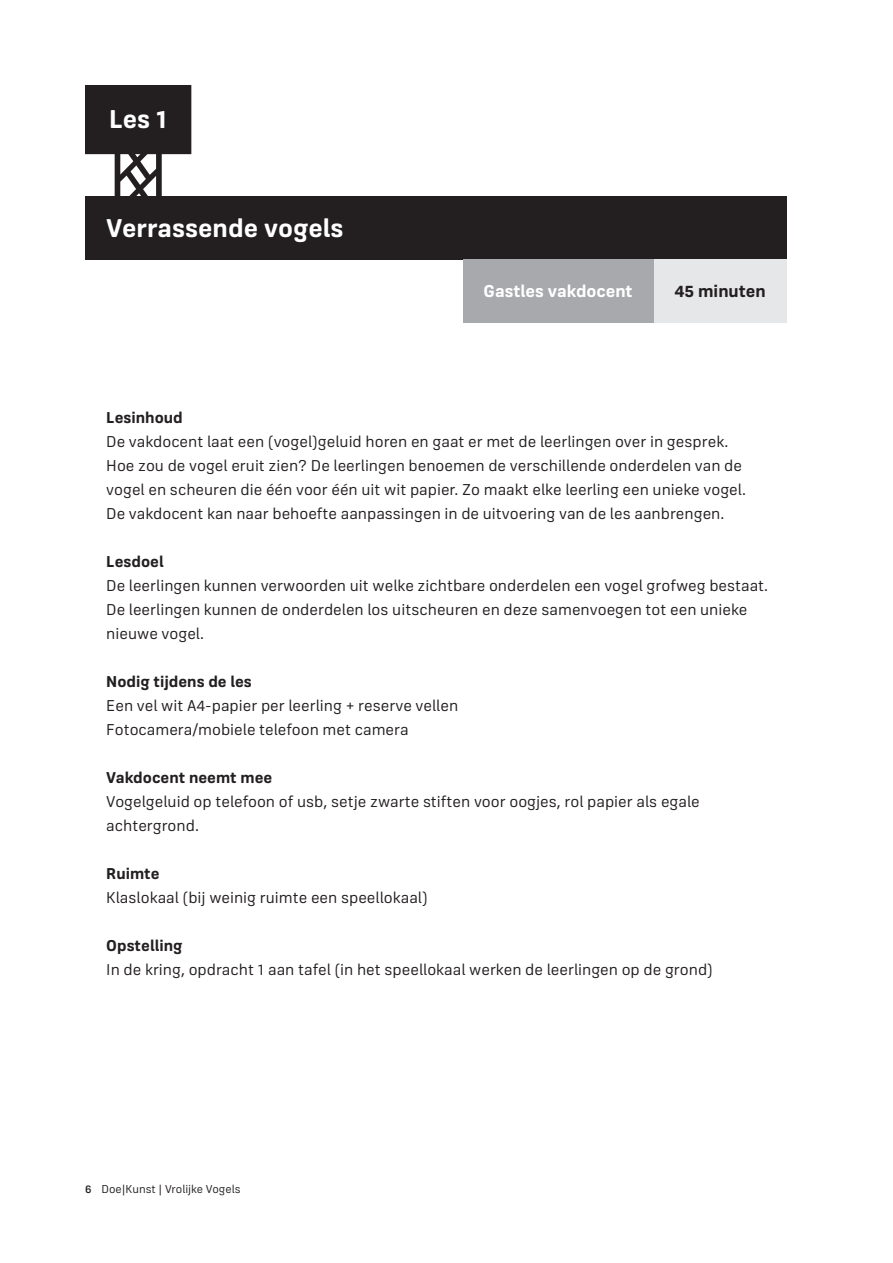
<style>
.page{position:relative;width:893px;height:1263px;background:#fff}
.page>*{position:absolute;margin:0;border:0;box-sizing:border-box;transform-origin:0 0}
.t1{font:700 27px "Frygia";color:#fff}
.t2{font:700 18px "Frygia";color:#fff}
.t3{font:700 18px "Frygia";color:#231f20}
.t4{font:16.5px/24px "Frygia";color:#231f20}
.t5{font:700 16.5px "Frygia";color:#231f20}
.t6{font:12px "Frygia";color:#231f20}
.s1{font-weight:500}
</style>
<div class="page">
<div style="left:85px;top:196px;width:702px;height:63px;background:#231f20"></div>
<div style="left:463px;top:259px;width:191px;height:64px;background:#a8a9ad"></div>
<div style="left:654px;top:259px;width:133px;height:64px;background:#e6e7e9"></div>
<svg style="left:115px;top:154px;width:47px;height:42px"></svg>
<div style="left:85px;top:85px;width:106px;height:69px;background:#231f20"></div>
<h1 class="t1" style="left:109px;top:101px;width:60px">Les 1</h1>
<h1 class="t1" style="left:106px;top:210px;width:239px">Verrassende vogels</h1>
<p class="t2" style="left:484px;top:279px;width:151px">Gastles vakdocent</p>
<p class="t3" style="left:674px;top:279px;width:93px">45 minuten</p>
<p class="t5" style="left:106px;top:406px;width:78px">Lesinhoud</p>
<p class="t4" style="left:106px;top:429px;width:641px">De vakdocent laat een (vogel)geluid horen en gaat er met de leerlingen over in gesprek.<br>Hoe zou de vogel eruit zien? De leerlingen benoemen de verschillende onderdelen van de vogel en scheuren die één voor één uit wit papier. Zo maakt elke leerling een unieke vogel.<br>De vakdocent kan naar behoefte aanpassingen in de uitvoering van de les aanbrengen.</p>
<p class="t5" style="left:106px;top:550px;width:59px">Lesdoel</p>
<p class="t4" style="left:106px;top:573px;width:663px">De leerlingen kunnen verwoorden uit welke zichtbare onderdelen een vogel grofweg bestaat.<br>De leerlingen kunnen de onderdelen los uitscheuren en deze samenvoegen tot een unieke nieuwe vogel.</p>
<p class="t5" style="left:106px;top:670px;width:147px">Nodig tijdens de les</p>
<p class="t4" style="left:106px;top:693px;width:353px">Een vel wit A4-papier per leerling + reserve vellen<br>Fotocamera/mobiele telefoon met camera</p>
<p class="t5" style="left:106px;top:766px;width:168px">Vakdocent neemt mee</p>
<p class="t4" style="left:106px;top:789px;width:595px">Vogelgeluid op telefoon of usb, setje zwarte stiften voor oogjes, rol papier als egale achtergrond.</p>
<p class="t5" style="left:106px;top:862px;width:55px">Ruimte</p>
<p class="t4" style="left:106px;top:885px;width:323px">Klaslokaal (bij weinig ruimte een speellokaal)</p>
<p class="t5" style="left:106px;top:934px;width:78px">Opstelling</p>
<p class="t4" style="left:106px;top:957px;width:608px">In de kring, opdracht 1 aan tafel (in het speellokaal werken de leerlingen op de grond)</p>
<p class="t6" style="left:85px;top:1181px;width:157px"><span class="s1">6</span> Doe|Kunst | Vrolijke Vogels</p>
</div>
